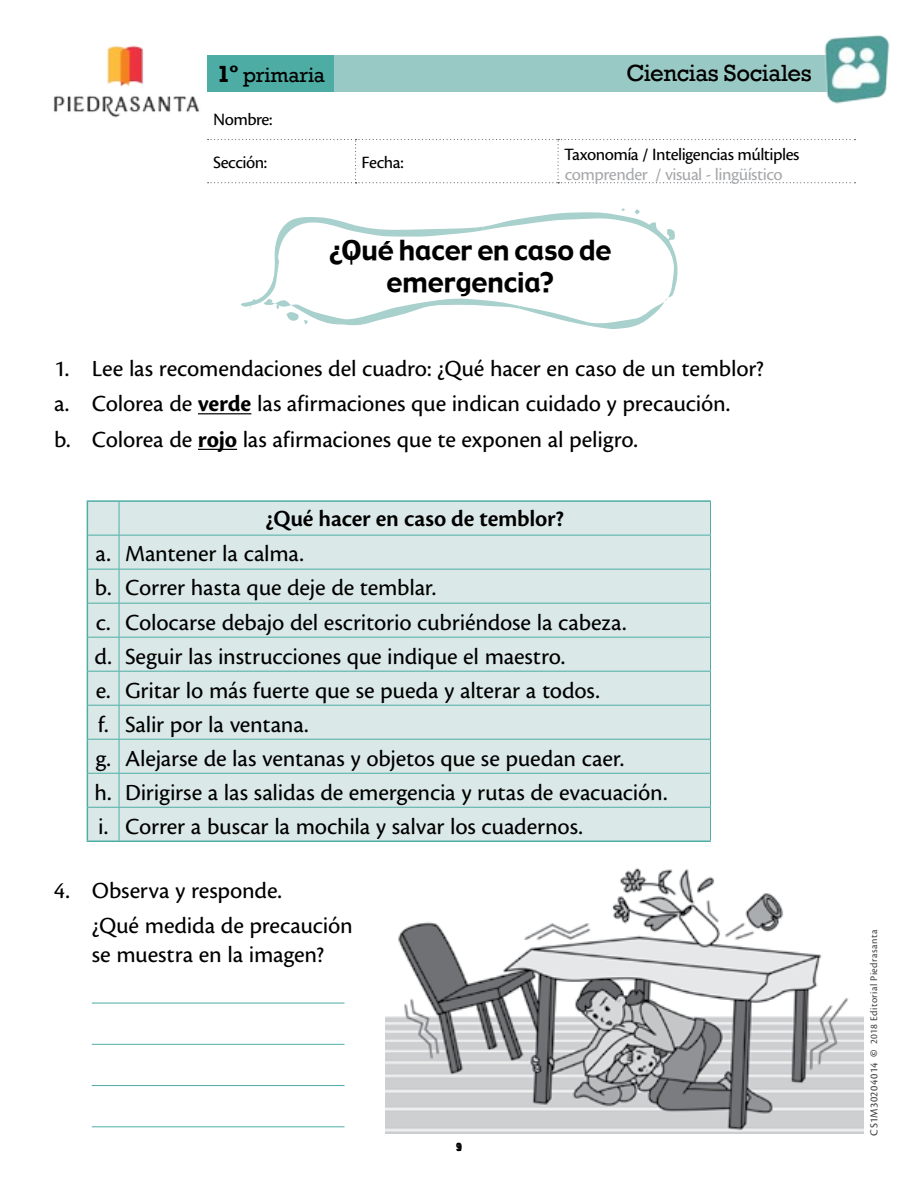
<style>
.page{position:relative;width:918px;height:1188px;background:#fff}
.page>*{position:absolute;margin:0;border:0;box-sizing:border-box;transform-origin:0 0}
.t1{font:27px/32.4px "Gadget";color:#000;text-align:center}
.t2{font:24px/34px "Cronos Pro Capt";letter-spacing:-.01em;color:#000}
.t3{font:600 24px "Cronos Pro";letter-spacing:-.01em;color:#000}
.t4{font:24px "Rockwell";letter-spacing:-.02em;color:#000}
.t5{font:21px "Rockwell";letter-spacing:-.005em;color:#000}
.t6{font:18px "Cronos Pro Capt";letter-spacing:-.03em;color:#000}
.t7{font:18px "Cronos Pro Capt";letter-spacing:-.03em;color:#a7a9ac}
.t8{font:700 12px "Rockwell";color:#000}
.t9{font:11.25px "Cronos Pro Capt";letter-spacing:.04em;color:#414042}
.t10{font:10.5px "Cronos Pro";letter-spacing:.04em;color:#414042}
.s1{font-weight:700;font-size:24px}
.s2{font-family:"Cronos Pro";font-weight:700}
.s3{font-weight:700}
</style>
<div class="page">
<svg style="left:208px;top:139px;width:648px;height:44px"></svg>
<svg style="left:207px;top:55px;width:613px;height:37px;background:#89c3bd"></svg>
<img style="left:820px;top:35px;width:70px;height:69px">
<img style="left:53px;top:45px;width:146px;height:73px">
<svg style="left:241px;top:208px;width:437px;height:121px"></svg>
<hr style="left:198px;top:413px;width:53px;height:1px;background:#000">
<hr style="left:198px;top:449px;width:39px;height:1px;background:#000">
<hr style="left:92px;top:1003px;width:253px;height:1px;background:#4dada5">
<hr style="left:92px;top:1044px;width:253px;height:1px;background:#4dada5">
<hr style="left:92px;top:1085px;width:253px;height:1px;background:#4dada5">
<hr style="left:92px;top:1126px;width:253px;height:1px;background:#4dada5">
<div style="left:88px;top:502px;width:622px;height:339px;background:#dae9e7"></div>
<hr style="left:119px;top:500px;width:592px;height:2px;background:#4dada5">
<hr style="left:119px;top:841px;width:592px;height:1px;background:#4dada5">
<hr style="left:710px;top:502px;width:1px;height:33px;background:#4dada5">
<hr style="left:119px;top:535px;width:592px;height:1px;background:#4dada5">
<hr style="left:710px;top:535px;width:1px;height:34px;background:#4dada5">
<hr style="left:119px;top:569px;width:592px;height:1px;background:#4dada5">
<hr style="left:710px;top:570px;width:1px;height:33px;background:#4dada5">
<hr style="left:119px;top:603px;width:592px;height:1px;background:#4dada5">
<hr style="left:710px;top:604px;width:1px;height:33px;background:#4dada5">
<hr style="left:119px;top:637px;width:592px;height:1px;background:#4dada5">
<hr style="left:710px;top:638px;width:1px;height:33px;background:#4dada5">
<hr style="left:119px;top:671px;width:592px;height:1px;background:#4dada5">
<hr style="left:710px;top:672px;width:1px;height:33px;background:#4dada5">
<hr style="left:119px;top:705px;width:592px;height:1px;background:#4dada5">
<hr style="left:710px;top:706px;width:1px;height:33px;background:#4dada5">
<hr style="left:119px;top:739px;width:592px;height:1px;background:#4dada5">
<hr style="left:710px;top:740px;width:1px;height:33px;background:#4dada5">
<hr style="left:119px;top:773px;width:592px;height:1px;background:#4dada5">
<hr style="left:710px;top:774px;width:1px;height:33px;background:#4dada5">
<hr style="left:119px;top:807px;width:592px;height:1px;background:#4dada5">
<hr style="left:710px;top:808px;width:1px;height:33px;background:#4dada5">
<hr style="left:87px;top:500px;width:32px;height:2px;background:#4dada5">
<hr style="left:87px;top:502px;width:1px;height:33px;background:#4dada5">
<hr style="left:87px;top:535px;width:1px;height:34px;background:#4dada5">
<hr style="left:87px;top:569px;width:1px;height:34px;background:#4dada5">
<hr style="left:87px;top:603px;width:1px;height:34px;background:#4dada5">
<hr style="left:87px;top:637px;width:1px;height:34px;background:#4dada5">
<hr style="left:87px;top:671px;width:1px;height:34px;background:#4dada5">
<hr style="left:87px;top:705px;width:1px;height:34px;background:#4dada5">
<hr style="left:87px;top:739px;width:1px;height:34px;background:#4dada5">
<hr style="left:87px;top:773px;width:1px;height:34px;background:#4dada5">
<hr style="left:87px;top:807px;width:1px;height:34px;background:#4dada5">
<hr style="left:87px;top:841px;width:32px;height:1px;background:#4dada5">
<hr style="left:119px;top:502px;width:1px;height:33px;background:#4dada5">
<hr style="left:88px;top:535px;width:31px;height:1px;background:#4dada5">
<hr style="left:119px;top:535px;width:1px;height:34px;background:#4dada5">
<hr style="left:88px;top:569px;width:31px;height:1px;background:#4dada5">
<hr style="left:119px;top:570px;width:1px;height:33px;background:#4dada5">
<hr style="left:88px;top:603px;width:31px;height:1px;background:#4dada5">
<hr style="left:119px;top:604px;width:1px;height:33px;background:#4dada5">
<hr style="left:88px;top:637px;width:31px;height:1px;background:#4dada5">
<hr style="left:119px;top:638px;width:1px;height:33px;background:#4dada5">
<hr style="left:88px;top:671px;width:31px;height:1px;background:#4dada5">
<hr style="left:119px;top:672px;width:1px;height:33px;background:#4dada5">
<hr style="left:88px;top:705px;width:31px;height:1px;background:#4dada5">
<hr style="left:119px;top:706px;width:1px;height:33px;background:#4dada5">
<hr style="left:88px;top:739px;width:31px;height:1px;background:#4dada5">
<hr style="left:119px;top:740px;width:1px;height:33px;background:#4dada5">
<hr style="left:88px;top:773px;width:31px;height:1px;background:#4dada5">
<hr style="left:119px;top:774px;width:1px;height:33px;background:#4dada5">
<hr style="left:88px;top:807px;width:31px;height:1px;background:#4dada5">
<hr style="left:119px;top:808px;width:1px;height:33px;background:#4dada5">
<img style="left:386px;top:868px;width:478px;height:266px">
<p class="t5" style="left:217px;top:63px;width:110px"><span class="s1">1º</span> primaria</p>
<p class="t4" style="left:626px;top:59px;width:187px">Ciencias Sociales</p>
<p class="t6" style="left:213px;top:109px;width:61px">Nombre:</p>
<p class="t6" style="left:213px;top:152px;width:56px">Sección:</p>
<p class="t6" style="left:362px;top:152px;width:44px">Fecha:</p>
<p class="t6" style="left:564px;top:144px;width:237px">Taxonomía / Inteligencias múltiples</p>
<p class="t7" style="left:565px;top:164px;width:219px">comprender / visual - lingüístico</p>
<p class="t1" style="left:329px;top:235px;width:284px">¿Qué hacer en caso de emergencia?</p>
<p class="t2" style="left:54px;top:351px;width:711px;line-height:35.5px">1. Lee las recomendaciones del cuadro: ¿Qué hacer en caso de un temblor? a. Colorea de <span class="s2">verde</span> las afirmaciones que indican cuidado y precaución.<br>b. Colorea de <span class="s2">rojo</span> las afirmaciones que te exponen al peligro.</p>
<p class="t3" style="left:266px;top:505px;width:300px">¿Qué hacer en caso de temblor?</p>
<p class="t2" style="left:95px;top:537px;width:575px">a. Mantener la calma.<br>b. Correr hasta que deje de temblar.<br>c. Colocarse debajo del escritorio cubriéndose la cabeza.<br>d. Seguir las instrucciones que indique el maestro.<br>e. Gritar lo más fuerte que se pueda y alterar a todos.<br>f. Salir por la ventana.<br>g. Alejarse de las ventanas y objetos que se puedan caer.<br>h. Dirigirse a las salidas de emergencia y rutas de evacuación. i. Correr a buscar la mochila y salvar los cuadernos.</p>
<p class="t2" style="left:92px;top:873px;width:263px;line-height:35.5px;text-indent:-38px">4. Observa y responde.<br>¿Qué medida de precaución</p>
<p class="t2" style="left:92px;top:938px;width:234px">se muestra en la imagen?</p>
<p class="t8" style="left:456px;top:1139px;width:8px">9</p>
<p class="t8" style="left:456px;top:1139px;width:8px">1</p>
<p class="t10" style="left:868px;top:1057px;width:129px;rotate:-90deg"><span class="s3">©</span> 2018 Editorial Piedrasanta</p>
<p class="t9" style="left:868px;top:1136px;width:74px;rotate:-90deg">CS1M30204014</p>
</div>
